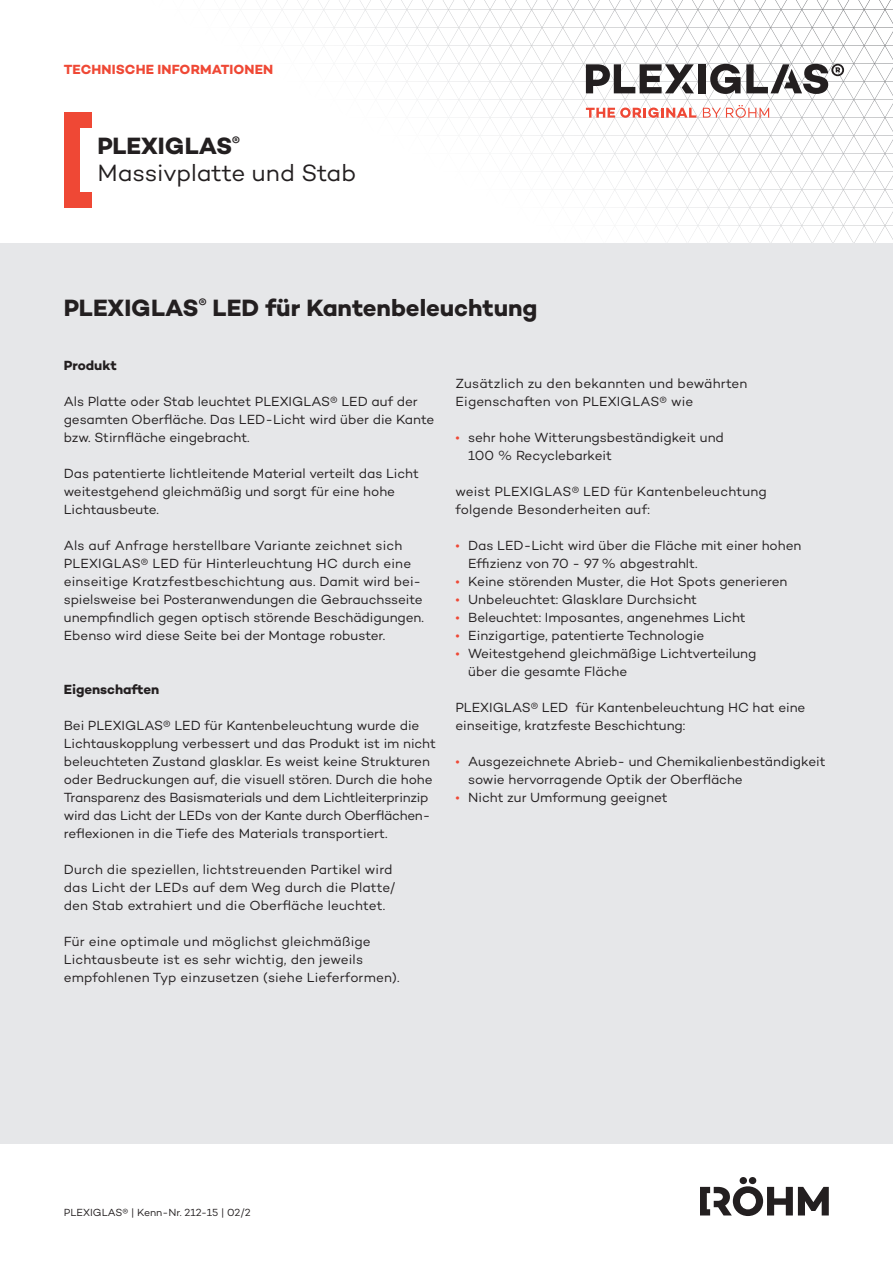
<style>
.page{position:relative;width:893px;height:1263px;background:#fff}
.page>*{position:absolute;margin:0;border:0;box-sizing:border-box;transform-origin:0 0}
.t1{font:700 24px "Campton";color:#231f20}
.t2{font:24px/27px "Campton";letter-spacing:-.005em;color:#231f20}
.t3{font:13.5px/18px "Campton";color:#231f20}
.t4{font:700 13.5px "Campton";letter-spacing:.01em;color:#ef4835}
.t5{font:700 13.5px "Campton";color:#231f20}
.t6{font:10.5px "Campton";color:#231f20}
.s1{font-weight:700}
.s2{color:#ef4835}
</style>
<div class="page">
<div style="left:0;top:244px;width:893px;height:900px;background:#e6e7e9"></div>
<div style="left:749px;top:1177px;width:7px;height:7px;background:#231f20;border-radius:50%"></div>
<div style="left:740px;top:1177px;width:7px;height:7px;background:#231f20;border-radius:50%"></div>
<svg style="left:700px;top:1186px;width:129px;height:30px"></svg>
<svg style="left:0;top:0;width:893px;height:244px"></svg>
<p class="t4" style="left:64px;top:61px;width:211px">TECHNISCHE INFORMATIONEN</p>
<h1 class="t2" style="left:97px;top:132px;width:260px"><span class="s1">PLEXIGLAS</span><sup>®<br></sup>Massivplatte und Stab</h1>
<h1 class="t1" style="left:64px;top:292px;width:475px">PLEXIGLAS<sup>®</sup> LED für Kantenbeleuchtung</h1>
<p class="t5" style="left:64px;top:357px;width:55px">Produkt</p>
<p class="t3" style="left:64px;top:392px;width:372px">Als Platte oder Stab leuchtet PLEXIGLAS® LED auf der gesamten Oberfläche. Das LED-Licht wird über die Kante bzw. Stirnfläche eingebracht.</p>
<p class="t3" style="left:64px;top:464px;width:357px">Das patentierte lichtleitende Material verteilt das Licht weitestgehend gleichmäßig und sorgt für eine hohe<br>Lichtausbeute.</p>
<p class="t3" style="left:64px;top:536px;width:362px">Als auf Anfrage herstellbare Variante zeichnet sich PLEXIGLAS® LED für Hinterleuchtung HC durch eine einseitige Kratzfestbeschichtung aus. Damit wird bei&shy;spielsweise bei Posteranwendungen die Gebrauchsseite unempfindlich gegen optisch störende Beschädigungen.<br>Ebenso wird diese Seite bei der Montage robuster.</p>
<p class="t5" style="left:64px;top:681px;width:97px">Eigenschaften</p>
<p class="t3" style="left:64px;top:716px;width:374px">Bei PLEXIGLAS® LED für Kantenbeleuchtung wurde die Lichtauskopplung verbessert und das Produkt ist im nicht beleuchteten Zustand glasklar. Es weist keine Strukturen oder Bedruckungen auf, die visuell stören. Durch die hohe Transparenz des Basismaterials und dem Lichtleiterprinzip wird das Licht der LEDs von der Kante durch Oberflächen&shy;reflexionen in die Tiefe des Materials transportiert.</p>
<p class="t3" style="left:64px;top:860px;width:333px">Durch die speziellen, lichtstreuenden Partikel wird das Licht der LEDs auf dem Weg durch die Platte/ den Stab extrahiert und die Oberfläche leuchtet.</p>
<p class="t3" style="left:64px;top:932px;width:337px">Für eine optimale und möglichst gleichmäßige<br>Lichtausbeute ist es sehr wichtig, den jeweils empfohlenen Typ einzusetzen (siehe Lieferformen).</p>
<p class="t3" style="left:455px;top:374px;width:293px">Zusätzlich zu den bekannten und bewährten<br>Eigenschaften von PLEXIGLAS® wie</p>
<p class="t3" style="left:468px;top:428px;width:257px;text-indent:-13px"><span class="s2">•</span> sehr hohe Witterungsbeständigkeit und<br>100 % Recyclebarkeit</p>
<p class="t3" style="left:455px;top:482px;width:313px">weist PLEXIGLAS® LED für Kantenbeleuchtung folgende Besonderheiten auf:</p>
<p class="t3" style="left:468px;top:536px;width:335px;text-indent:-13px"><span class="s2">•</span> Das LED-Licht wird über die Fläche mit einer hohen<br>Effizienz von 70 - 97 % abgestrahlt.</p>
<p class="t3" style="left:455px;top:572px;width:333px"><span class="s2">•</span> Keine störenden Muster, die Hot Spots generieren</p>
<p class="t3" style="left:455px;top:590px;width:243px"><span class="s2">•</span> Unbeleuchtet: Glasklare Durchsicht</p>
<p class="t3" style="left:455px;top:608px;width:292px"><span class="s2">•</span> Beleuchtet: Imposantes, angenehmes Licht</p>
<p class="t3" style="left:455px;top:626px;width:251px"><span class="s2">•</span> Einzigartige, patentierte Technologie</p>
<p class="t3" style="left:468px;top:644px;width:290px;text-indent:-13px"><span class="s2">•</span> Weitestgehend gleichmäßige Lichtverteilung über die gesamte Fläche</p>
<p class="t3" style="left:455px;top:698px;width:351px">PLEXIGLAS® LED für Kantenbeleuchtung HC hat eine einseitige, kratzfeste Beschichtung:</p>
<p class="t3" style="left:468px;top:752px;width:359px;text-indent:-13px"><span class="s2">•</span> Ausgezeichnete Abrieb- und Chemikalienbeständigkeit sowie hervorragende Optik der Oberfläche</p>
<p class="t3" style="left:455px;top:788px;width:214px"><span class="s2">•</span> Nicht zur Umformung geeignet</p>
<p class="t6" style="left:64px;top:1206px;width:188px">PLEXIGLAS® | Kenn-Nr. 212-15 | 02/2</p>
</div>
